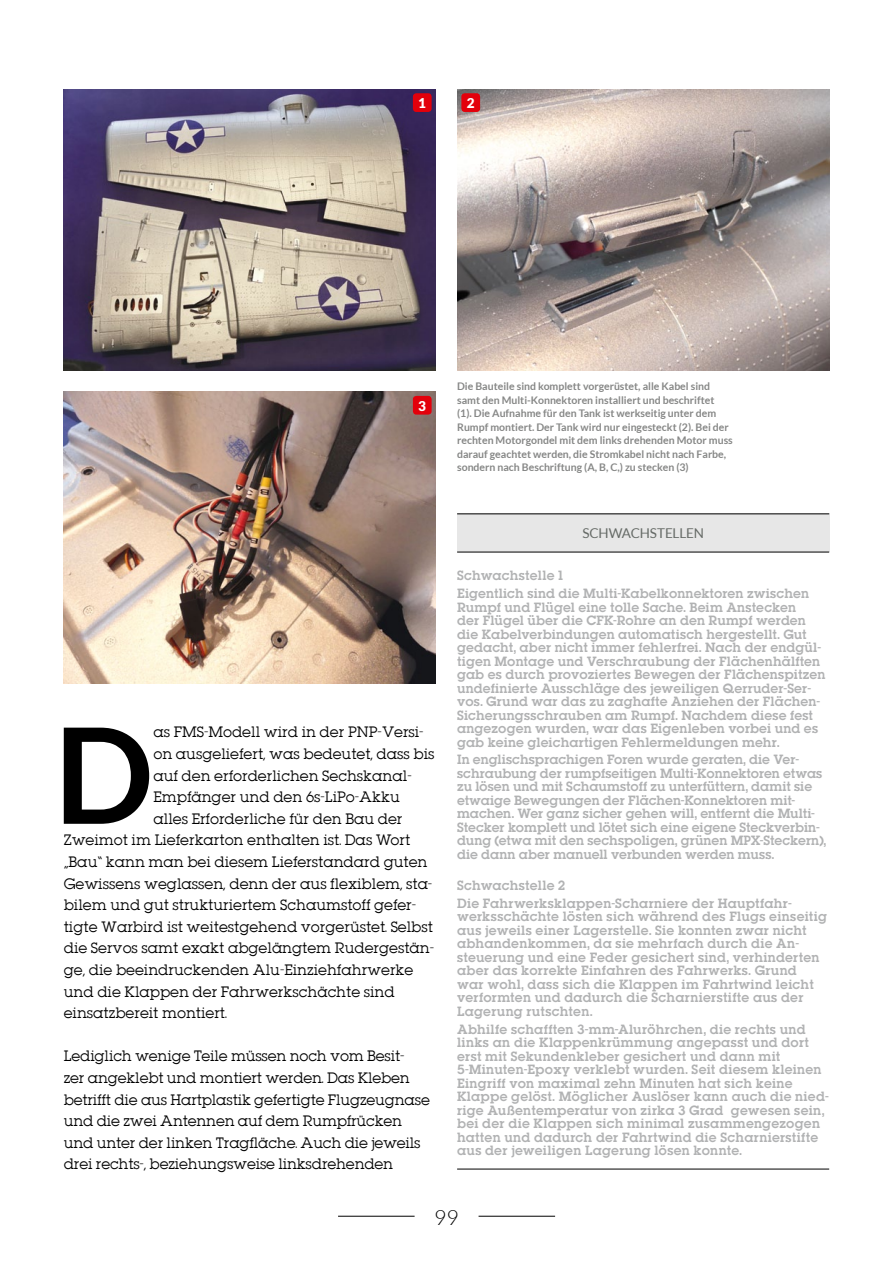
<style>
.page{position:relative;width:893px;height:1263px;background:#fff}
.page>*{position:absolute;margin:0;border:0;box-sizing:border-box;transform-origin:0 0}
.t1{font:700 133.05px "Lato";color:#000}
.t2{font:300 21px "Lato";color:#000}
.t3{font:13.5px/21.6px "Lubalin";color:#000}
.t4{font:13.5px "Lato";letter-spacing:-.015em;color:#656a66}
.t5{font:900 13.5px "Lato";color:#fff}
.t6{font:12px/13.5px "Lubalin Demi";letter-spacing:.005em;color:#b1b2b3}
.t7{font:700 10.5px/13.5px "Lato";color:#868786}
</style>
<div class="page">
<hr style="left:338px;top:1216px;width:77px;height:1px;background:#000">
<hr style="left:479px;top:1216px;width:76px;height:1px;background:#000">
<img style="left:64px;top:89px;width:372px;height:281px">
<img style="left:457px;top:89px;width:372px;height:281px">
<img style="left:64px;top:392px;width:372px;height:291px">
<div style="left:457px;top:513px;width:372px;height:39px;background:#e7e7e7"></div>
<hr style="left:457px;top:552px;width:372px;height:1px;background:#000">
<hr style="left:457px;top:513px;width:372px;height:1px;background:#000">
<hr style="left:457px;top:1169px;width:372px;height:1px;background:#000">
<div style="left:413px;top:93px;width:19px;height:19px;background:#e3000b;border-radius:3px"></div>
<div style="left:413px;top:396px;width:19px;height:19px;background:#e3000b;border-radius:3px"></div>
<div style="left:461px;top:93px;width:19px;height:19px;background:#e3000b;border-radius:3px"></div>
<p class="t5" style="left:418px;top:95px;width:9px">1</p>
<p class="t5" style="left:467px;top:95px;width:9px">2</p>
<p class="t5" style="left:418px;top:398px;width:9px">3</p>
<p class="t1" style="left:54px;top:699px;width:101px">D</p>
<p class="t3" style="left:153px;top:721px;width:272px">as FMS-Modell wird in der PNP-Versi-</p>
<p class="t3" style="left:153px;top:743px;width:282px">on ausgeliefert, was bedeutet, dass bis</p>
<p class="t3" style="left:153px;top:764px;width:260px">auf den erforderlichen Sechskanal-</p>
<p class="t3" style="left:153px;top:786px;width:248px">Empfänger und den 6s-LiPo-Akku</p>
<p class="t3" style="left:153px;top:808px;width:250px">alles Erforderliche für den Bau der</p>
<p class="t3" style="left:64px;top:829px;width:348px">Zweimot im Lieferkarton enthalten ist. Das Wort</p>
<p class="t3" style="left:64px;top:851px;width:365px">„Bau“ kann man bei diesem Lieferstandard guten</p>
<p class="t3" style="left:64px;top:872px;width:370px">Gewissens weglassen, denn der aus flexiblem, sta-</p>
<p class="t3" style="left:64px;top:894px;width:354px">bilem und gut strukturiertem Schaumstoff gefer-</p>
<p class="t3" style="left:64px;top:916px;width:371px">tigte Warbird ist weitestgehend vorgerüstet. Selbst</p>
<p class="t3" style="left:64px;top:937px;width:372px">die Servos samt exakt abgelängtem Rudergestän-</p>
<p class="t3" style="left:64px;top:959px;width:351px">ge, die beeindruckenden Alu-Einziehfahrwerke</p>
<p class="t3" style="left:64px;top:980px;width:333px">und die Klappen der Fahrwerkschächte sind</p>
<p class="t3" style="left:64px;top:1002px;width:165px">einsatzbereit montiert.</p>
<p class="t3" style="left:64px;top:1045px;width:368px">Lediglich wenige Teile müssen noch vom Besit-<br>zer angeklebt und montiert werden. Das Kleben betrifft die aus Hartplastik gefertigte Flugzeugnase und die zwei Antennen auf dem Rumpfrücken und unter der linken Tragfläche. Auch die jeweils drei rechts-, beziehungsweise linksdrehenden</p>
<p class="t7" style="left:457px;top:379px;width:277px">Die Bauteile sind komplett vorgerüstet, alle Kabel sind samt den Multi-Konnektoren installiert und beschriftet<br>(1). Die Aufnahme für den Tank ist werkseitig unter dem Rumpf montiert. Der Tank wird nur eingesteckt (2). Bei der rechten Motorgondel mit dem links drehenden Motor muss darauf geachtet werden, die Stromkabel nicht nach Farbe, sondern nach Beschriftung (A, B, C,) zu stecken (3)</p>
<p class="t4" style="left:582px;top:526px;width:123px">SCHWACHSTELLEN</p>
<p class="t6" style="left:457px;top:567px;width:353px;line-height:17.7px">Schwachstelle 1<br>Eigentlich sind die Multi-Kabelkonnektoren zwischen</p>
<p class="t6" style="left:457px;top:600px;width:370px">Rumpf und Flügel eine tolle Sache. Beim Anstecken<br>der Flügel über die CFK-Rohre an den Rumpf werden die Kabelverbindungen automatisch hergestellt. Gut gedacht, aber nicht immer fehlerfrei. Nach der endgül&shy;tigen Montage und Verschraubung der Flächenhälften gab es durch provoziertes Bewegen der Flächenspitzen undefinierte Ausschläge des jeweiligen Qerruder-Ser&shy;vos. Grund war das zu zaghafte Anziehen der Flächen-Sicherungsschrauben am Rumpf. Nachdem diese fest angezogen wurden, war das Eigenleben vorbei und es gab keine gleichartigen Fehlermeldungen mehr.</p>
<p class="t6" style="left:457px;top:753px;width:370px">In englischsprachigen Foren wurde geraten, die Ver&shy;schraubung der rumpfseitigen Multi-Konnektoren etwas zu lösen und mit Schaumstoff zu unterfüttern, damit sie etwaige Bewegungen der Flächen-Konnektoren mit&shy;machen. Wer ganz sicher gehen will, entfernt die Multi-Stecker komplett und lötet sich eine eigene Steckverbin&shy;dung (etwa mit den sechspoligen, grünen MPX-Steckern), die dann aber manuell verbunden werden muss.</p>
<p class="t6" style="left:457px;top:876px;width:336px;line-height:17.7px">Schwachstelle 2<br>Die Fahrwerksklappen-Scharniere der Hauptfahr-</p>
<p class="t6" style="left:457px;top:910px;width:371px">werksschächte lösten sich während des Flugs einseitig aus jeweils einer Lagerstelle. Sie konnten zwar nicht abhandenkommen, da sie mehrfach durch die An&shy;steuerung und eine Feder gesichert sind, verhinderten aber das korrekte Einfahren des Fahrwerks. Grund<br>war wohl, dass sich die Klappen im Fahrtwind leicht verformten und dadurch die Scharnierstifte aus der Lagerung rutschten.</p>
<p class="t6" style="left:457px;top:1022px;width:373px">Abhilfe schafften 3-mm-Aluröhrchen, die rechts und links an die Klappenkrümmung angepasst und dort erst mit Sekundenkleber gesichert und dann mit 5-Minuten-Epoxy verklebt wurden. Seit diesem kleinen Eingriff von maximal zehn Minuten hat sich keine Klappe gelöst. Möglicher Auslöser kann auch die nied&shy;rige Außentemperatur von zirka 3 Grad gewesen sein, bei der die Klappen sich minimal zusammengezogen hatten und dadurch der Fahrtwind die Scharnierstifte aus der jeweiligen Lagerung lösen konnte.</p>
<p class="t2" style="left:434px;top:1206px;width:26px">99</p>
</div>
